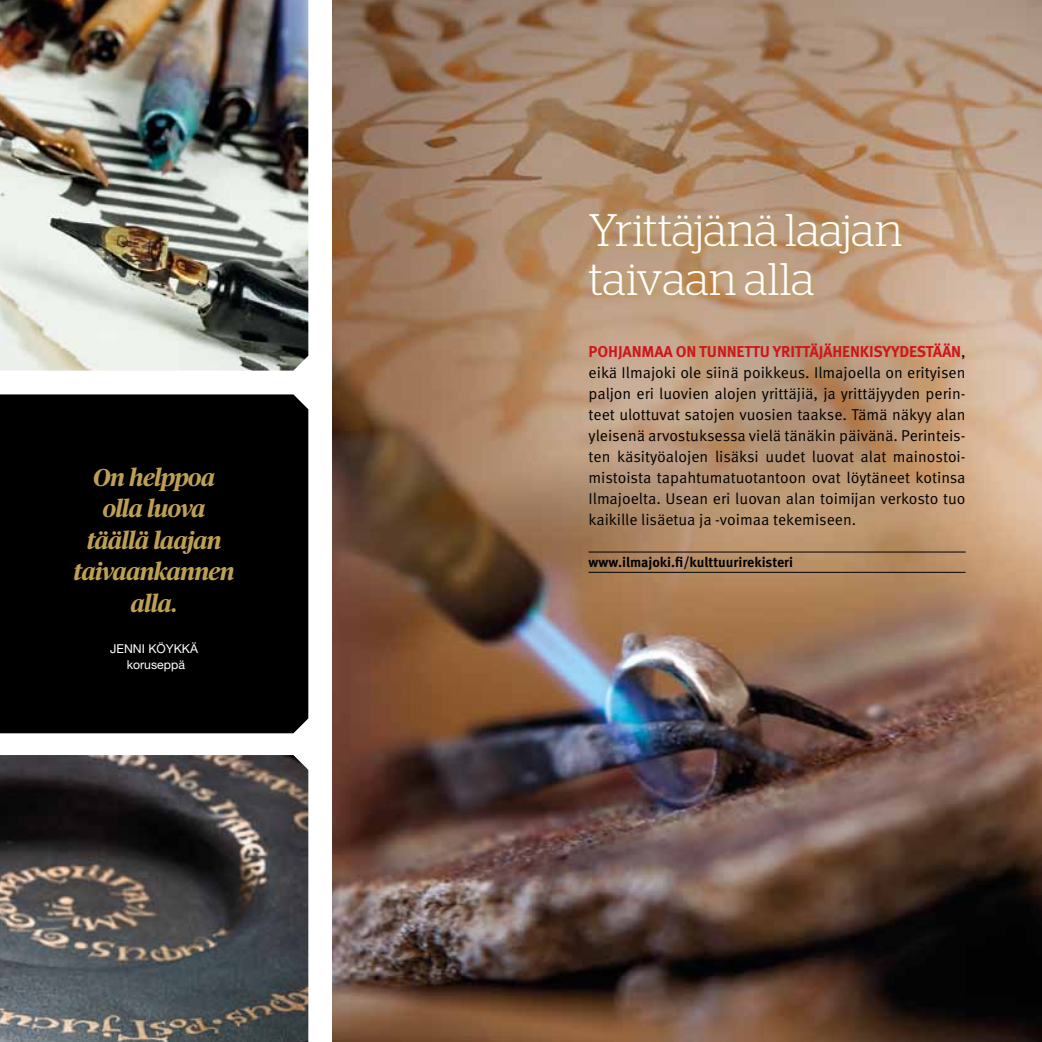
<style>
.page{position:relative;width:1042px;height:1042px;background:#fff}
.page>*{position:absolute;margin:0;border:0;box-sizing:border-box;transform-origin:0 0}
.t1{font:300 45.5px/49px "Stag";letter-spacing:-.01em;color:#fff}
.t2{font:italic 700 24.5px/31.5px "Publico";letter-spacing:-.025em;color:#be9f56;text-align:center}
.t3{font:15.75px/21px "Meta Pro";color:#000;text-align:justify}
.t4{font:700 14px "Meta Pro";color:#000}
.t5{font:12.25px/15.8px "Helvetica Neue";color:#fff;text-align:center}
.s1{font-weight:700;color:#cd171a}
</style>
<div class="page">
<img style="left:332px;top:0;width:710px;height:1042px">
<img style="left:0;top:755px;width:308px;height:287px">
<hr style="left:588px;top:552px;width:377px;height:1px;background:#000">
<hr style="left:588px;top:572px;width:377px;height:1px;background:#000">
<img style="left:0;top:0;width:308px;height:370px">
<div style="left:0;top:394px;width:308px;height:339px;background:#000"></div>
<svg style="left:587px;top:211px;width:322px;height:91px;background:#bb9875"></svg>
<h2 class="t2" style="left:74px;top:460px;width:162px">On helppoa olla luova täällä laajan taivaankannen alla.</h2>
<p class="t5" style="left:110px;top:641px;width:89px">Jenni Köykkä koruseppä</p>
<h1 class="t1" style="left:588px;top:205px;width:315px">Yrittäjänä laajan taivaan alla</h1>
<p class="t3" style="left:588px;top:342px;width:379px"><span class="s1">POHJANMAA ON TUNNETTU YRITTÄJÄHENKISYYDESTÄÄN</span>, eikä Ilmajoki ole siinä poikkeus. Ilmajoella on erityisen paljon eri luovien alojen yrittäjiä, ja yrittäjyyden perin&shy;teet ulottuvat satojen vuosien taakse. Tämä näkyy alan yleisenä arvostuksessa vielä tänäkin päivänä. Perinteis&shy;ten käsityöalojen lisäksi uudet luovat alat mainostoi&shy;mistoista tapahtumatuotantoon ovat löytäneet kotinsa Ilmajoelta. Usean eri luovan alan toimijan verkosto tuo kaikille lisäetua ja -voimaa tekemiseen.</p>
<p class="t4" style="left:588px;top:553px;width:206px">WWW.ILMAJOKI.FI/KULTTUURIREKISTERI</p>
</div>
